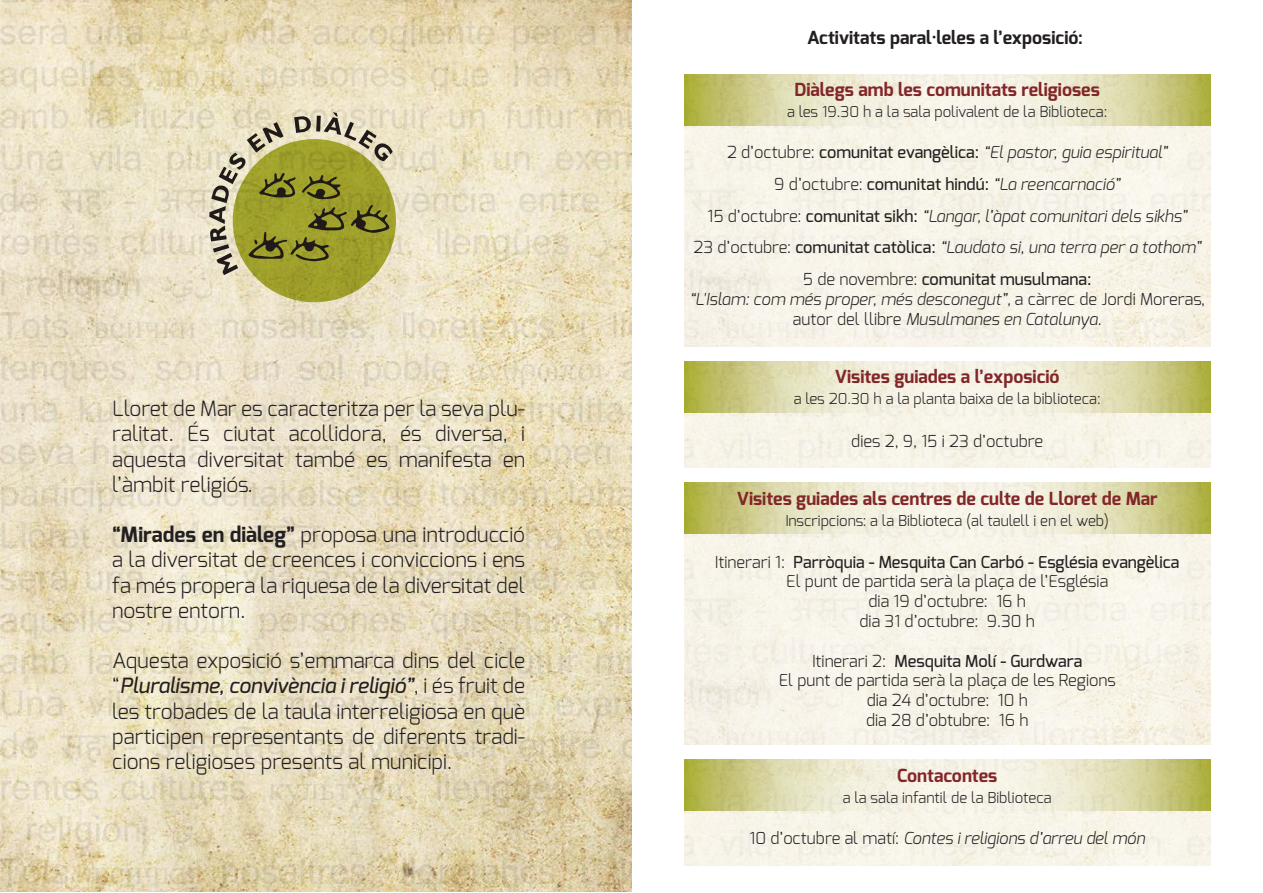
<style>
.page{position:relative;width:1263px;height:893px;background:#fff}
.page>*{position:absolute;margin:0;border:0;box-sizing:border-box;transform-origin:0 0}
.t1{font:300 21px/25.2px "Exo";color:#231f20;text-align:justify}
.t2{font:700 18px "Exo";color:#822729}
.t3{font:700 18px "Exo";color:#231f20}
.t4{font:italic 300 16.5px/31.8px "Exo";color:#231f20;text-align:center}
.t5{font:300 16.5px/19.8px "Exo";color:#231f20;text-align:center}
.t6{font:300 15px "Exo";color:#231f20}
.s1{font-weight:700}
.s2{font-weight:500;font-style:italic}
.s3{font-style:normal}
.s4{font-weight:500;font-style:normal}
.s5{font-weight:500}
</style>
<div class="page">
<img style="left:0;top:0;width:632px;height:891px">
<div style="left:684px;top:125px;width:526px;height:222px;background:#f7f3e8"></div>
<svg style="left:684px;top:74px;width:526px;height:51px;background:#e0deb6"></svg>
<div style="left:233px;top:139px;width:163px;height:163px;background:#9e9e2a;border-radius:50%"></div>
<svg style="left:209px;top:112px;width:184px;height:163px"></svg>
<svg style="left:684px;top:760px;width:526px;height:51px;background:#e0deb6"></svg>
<div style="left:684px;top:534px;width:526px;height:210px;background:#f7f3e8"></div>
<svg style="left:684px;top:483px;width:526px;height:51px;background:#e0deb6"></svg>
<svg style="left:684px;top:362px;width:526px;height:51px;background:#e0deb6"></svg>
<p class="t1" style="left:112px;top:396px;width:414px">Lloret de Mar es caracteritza per la seva plu&shy;ralitat. És ciutat acollidora, és diversa, i aquesta diversitat també es manifesta en l’àmbit religiós.</p>
<p class="t1" style="left:112px;top:522px;width:414px"><span class="s1">“Mirades en diàleg”</span> proposa una introducció a la diversitat de creences i conviccions i ens fa més propera la riquesa de la diversitat del nostre entorn.</p>
<p class="t1" style="left:112px;top:648px;width:414px">Aquesta exposició s’emmarca dins del cicle “<span class="s2">Pluralisme, convivència i religió”</span>, i és fruit de les trobades de la taula interreligiosa en què participen representants de diferents tradi&shy;cions religioses presents al municipi.</p>
<p class="t3" style="left:807px;top:26px;width:277px">Activitats paral·leles a l’exposició:</p>
<p class="t2" style="left:795px;top:78px;width:307px">Diàlegs amb les comunitats religioses</p>
<p class="t6" style="left:787px;top:102px;width:322px">a les 19.30 h a la sala polivalent de la Biblioteca:</p>
<p class="t4" style="left:693px;top:136px;width:509px"><span class="s3">2 d’octubre:</span> <span class="s4">comunitat evangèlica:</span> “El pastor, guia espiritual”<br><span class="s3">9 d’octubre:</span> <span class="s4">comunitat hindú:</span> “La reencarnació”<br><span class="s3">15 d’octubre:</span> <span class="s4">comunitat sikh:</span> “Langar, l’àpat comunitari dels sikhs”<br><span class="s3">23 d’octubre:</span> <span class="s4">comunitat catòlica:</span> “Laudato si, una terra per a tothom” <span class="s3">5 de novembre:</span> <span class="s4">comunitat musulmana:</span></p>
<p class="t4" style="left:689px;top:289px;width:517px;line-height:19.8px">“L'Islam: com més proper, més desconegut”, <span class="s3">a càrrec de Jordi Moreras, autor del llibre</span> Musulmanes en Catalunya<span class="s3">.</span></p>
<p class="t2" style="left:835px;top:365px;width:226px">Visites guiades a l’exposició</p>
<p class="t6" style="left:794px;top:389px;width:308px">a les 20.30 h a la planta baixa de la biblioteca:</p>
<p class="t5" style="left:851px;top:431px;width:193px">dies 2, 9, 15 i 23 d’octubre</p>
<p class="t2" style="left:737px;top:487px;width:423px">Visites guiades als centres de culte de Lloret de Mar</p>
<p class="t6" style="left:785px;top:511px;width:325px">Inscripcions: a la Biblioteca (al taulell i en el web)</p>
<p class="t5" style="left:715px;top:552px;width:466px">Itinerari 1: <span class="s5">Parròquia - Mesquita Can Carbó - Església evangèlica </span>El punt de partida serà la plaça de l’Església<br>dia 19 d’octubre: 16 h<br>dia 31 d’octubre: 9.30 h</p>
<p class="t5" style="left:779px;top:651px;width:338px">Itinerari 2: <span class="s5">Mesquita Molí - Gurdwara<br></span>El punt de partida serà la plaça de les Regions dia 24 d’octubre: 10 h<br>dia 28 d’obtubre: 16 h</p>
<p class="t2" style="left:897px;top:764px;width:102px">Contacontes</p>
<p class="t6" style="left:843px;top:788px;width:210px">a la sala infantil de la Biblioteca</p>
<p class="t4" style="left:749px;top:822px;width:397px"><span class="s3">10 d’octubre al matí:</span> Contes i religions d’arreu del món</p>
</div>
